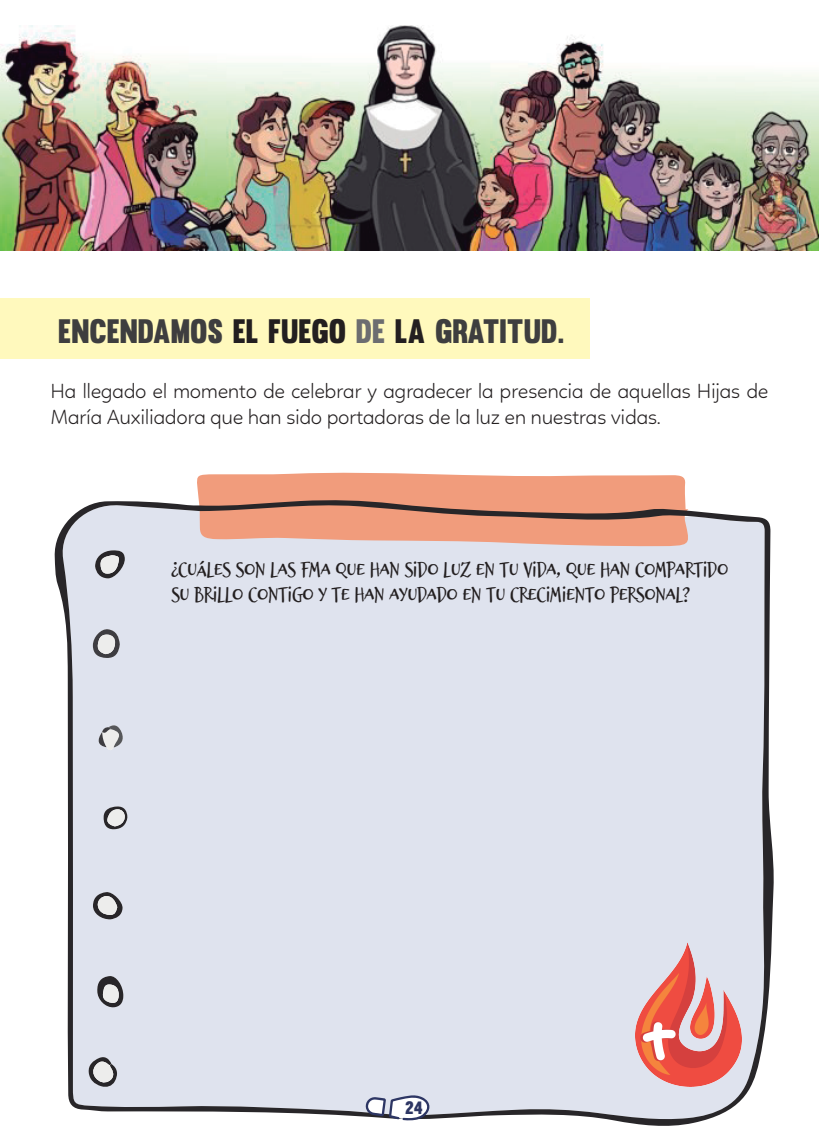
<style>
.page{position:relative;width:819px;height:1141px;background:#fff}
.page>*{position:absolute;margin:0;border:0;box-sizing:border-box;transform-origin:0 0}
.t1{font:33.25px "Muro";color:#3e3e3f}
.t2{font:24.5px/24.5px "Brizel";letter-spacing:-.04em;color:#231f20}
.t3{font:300 21px/25.2px "Linotte";letter-spacing:-.02em;color:#231f20}
.t4{font:17.5px "Muro";color:#2d3664}
.s1{color:#231f20}
.s2{color:#6c6d70}
</style>
<div class="page">
<div style="left:0;top:298px;width:589px;height:61px;background:#fff9bd"></div>
<svg style="left:197px;top:472px;width:489px;height:27px;background:#f2a589"></svg>
<svg style="left:54px;top:499px;width:720px;height:627px;background:#dbdbe3"></svg>
<svg style="left:96px;top:723px;width:31px;height:28px"></svg>
<svg style="left:97px;top:975px;width:26px;height:33px"></svg>
<svg style="left:95px;top:550px;width:30px;height:29px"></svg>
<svg style="left:93px;top:628px;width:27px;height:30px"></svg>
<svg style="left:93px;top:891px;width:30px;height:29px"></svg>
<svg style="left:88px;top:1056px;width:30px;height:32px"></svg>
<svg style="left:103px;top:806px;width:24px;height:24px"></svg>
<img style="left:635px;top:943px;width:106px;height:144px">
<img style="left:0;top:26px;width:818px;height:225px">
<svg style="left:365px;top:1095px;width:65px;height:26px"></svg>
<h1 class="t1" style="left:58px;top:311px;width:507px">ENCENDAMOS <span class="s1">EL FUEGO</span> <span class="s2">DE</span> <span class="s1">LA</span> GRATITUD.</h1>
<p class="t3" style="left:50px;top:379px;width:719px">Ha llegado el momento de celebrar y agradecer la presencia de aquellas Hijas de<br>María Auxiliadora que han sido portadoras de la luz en nuestras vidas.</p>
<p class="t2" style="left:171px;top:557px;width:559px">¿Cuáles son las FMA que han sido luz en tu vida, que han compartido su brillo contigo y te han ayudado en tu crecimiento personal?</p>
<p class="t4" style="left:405px;top:1097px;width:19px">24</p>
</div>
